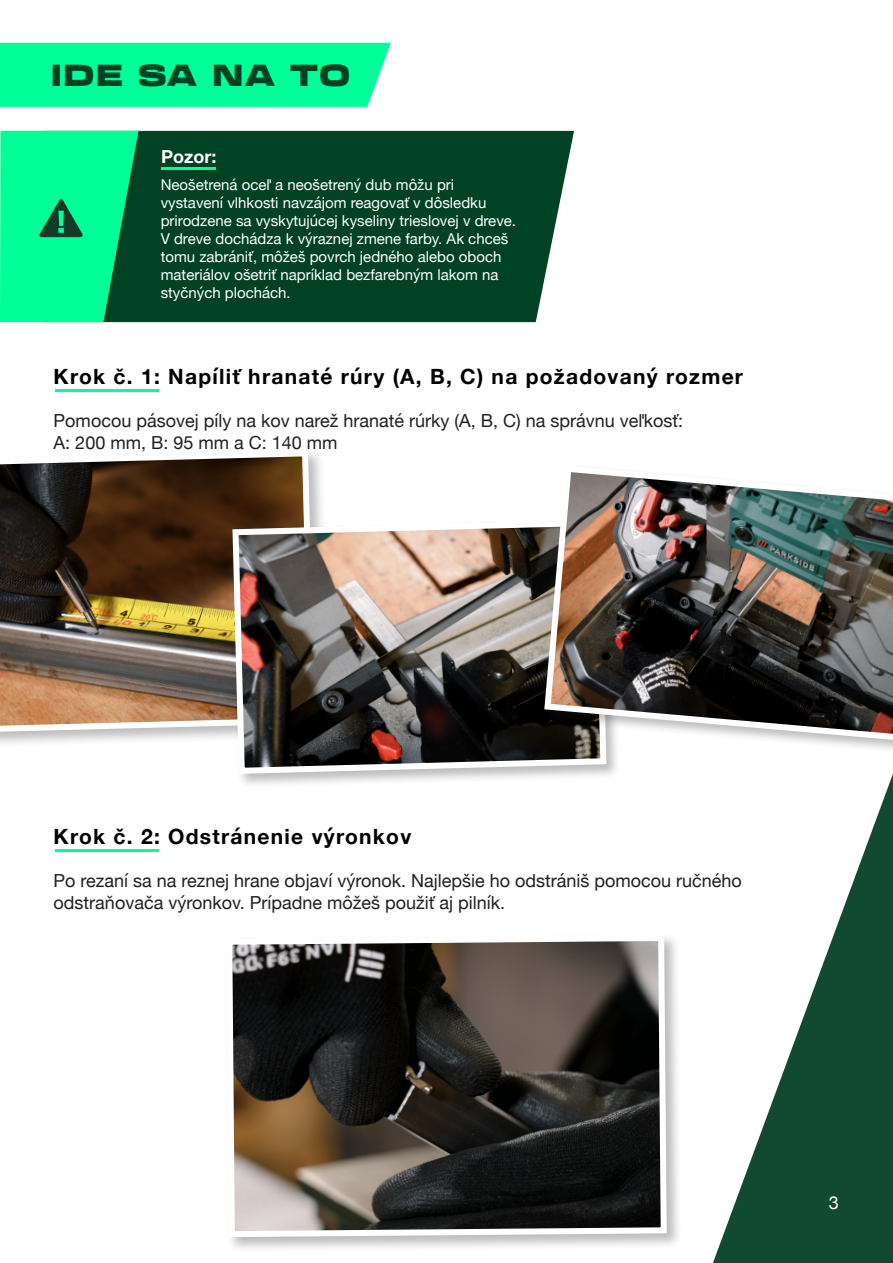
<style>
.page{position:relative;width:893px;height:1263px;background:#fff}
.page>*{position:absolute;margin:0;border:0;box-sizing:border-box;transform-origin:0 0}
.t1{font:900 expanded 30px "Transducer";letter-spacing:.06em;color:#014124}
.t2{font:700 21px "Helvetica Neue";letter-spacing:.06em;color:#000001}
.t3{font:18px/21.6px "Helvetica Neue";color:#231f20}
.t4{font:700 18px "Helvetica Neue";color:#fff}
.t5{font:18px "Helvetica Neue";color:#fff}
.t6{font:15px/18px "Helvetica Neue";color:#fff}
</style>
<div class="page">
<svg style="left:713px;top:774px;width:180px;height:489px"></svg>
<div style="left:0;top:448px;width:332px;height:302px;background:#231f20;opacity:.3"></div>
<img style="left:0;top:448px;width:318px;height:288px">
<div style="left:230px;top:517px;width:391px;height:271px;background:#231f20;opacity:.3"></div>
<img style="left:229px;top:517px;width:380px;height:260px">
<div style="left:542px;top:464px;width:351px;height:292px;background:#231f20;opacity:.3"></div>
<img style="left:541px;top:464px;width:352px;height:281px">
<div style="left:224px;top:933px;width:459px;height:320px;background:#231f20;opacity:.3"></div>
<svg style="left:224px;top:933px;width:446px;height:307px;background:#4e4944"></svg>
<div style="left:139px;top:131px;width:435px;height:191px;background:#014124"></div>
<hr style="left:161px;top:167px;width:55px;height:3px;background:#0f9">
<div style="left:0;top:43px;width:391px;height:64px;background:#0f9"></div>
<hr style="left:55px;top:389px;width:104px;height:3px;background:#0f9">
<hr style="left:55px;top:849px;width:104px;height:2px;background:#0f9">
<svg style="left:0;top:131px;width:139px;height:191px;background:#01e086"></svg>
<h1 class="t1" style="left:51px;top:51px;width:300px">IDE SA NA TO</h1>
<p class="t4" style="left:161px;top:142px;width:57px">Pozor:</p>
<p class="t6" style="left:161px;top:177px;width:357px">Neošetrená oceľ a neošetrený dub môžu pri vystavení vlhkosti navzájom reagovať v dôsledku prirodzene sa vyskytujúcej kyseliny trieslovej v dreve.<br>V dreve dochádza k výraznej zmene farby. Ak chceš tomu zabrániť, môžeš povrch jedného alebo oboch materiálov ošetriť napríklad bezfarebným lakom na styčných plochách.</p>
<h2 class="t2" style="left:54px;top:360px;width:691px">Krok č. 1: Napíliť hranaté rúry (A, B, C) na požadovaný rozmer</h2>
<p class="t3" style="left:54px;top:411px;width:631px">Pomocou pásovej píly na kov narež hranaté rúrky (A, B, C) na správnu veľkosť:<br>A: 200 mm, B: 95 mm a C: 140 mm</p>
<h2 class="t2" style="left:54px;top:820px;width:359px">Krok č. 2: Odstránenie výronkov</h2>
<p class="t3" style="left:54px;top:871px;width:690px">Po rezaní sa na reznej hrane objaví výronok. Najlepšie ho odstrániš pomocou ručného odstraňovača výronkov. Prípadne môžeš použiť aj pilník.</p>
<p class="t5" style="left:829px;top:1189px;width:12px">3</p>
</div>
